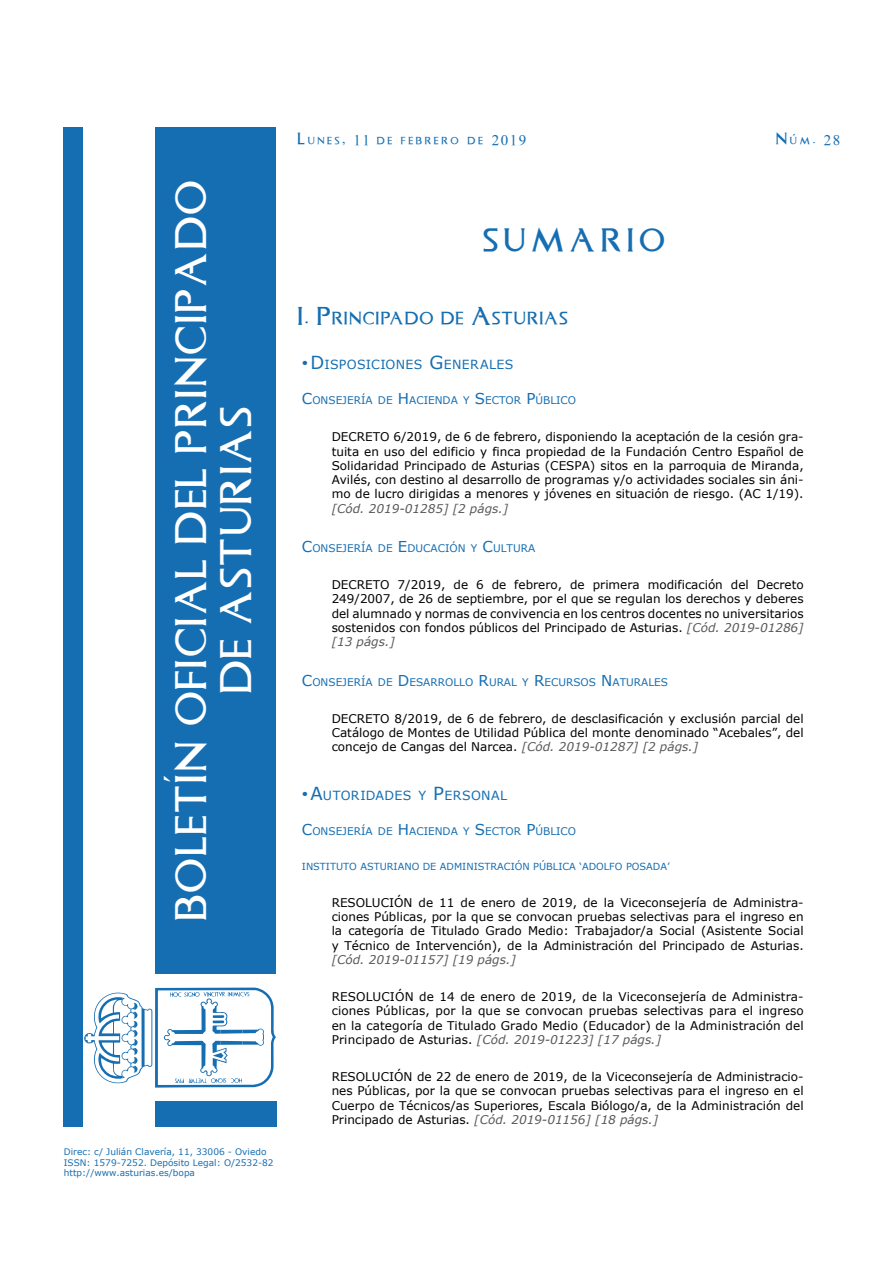
<style>
.page{position:relative;width:893px;height:1263px;background:#fff}
.page>*{position:absolute;margin:0;border:0;box-sizing:border-box;transform-origin:0 0}
.t1{font:36px/45px "Asturica";letter-spacing:.05em;color:#fff;text-align:center}
.SUMARIO{font:27px "Asturica";letter-spacing:.2em;color:#156eb2}
.SUM_Secc{font:14.7px "Asturica";letter-spacing:.075em;color:#156eb2}
.FECHA_Cabecera{font:13.5px "Asturica";letter-spacing:.2em;color:#156eb2}
.SUM_SubSecc{font:12.6px "Verdana";letter-spacing:.025em;color:#156eb2}
.SUM_Anuncio{font:12px/14.2px "Verdana";color:#000;text-align:justify}
.SUM_Organismo{font:10.5px "Verdana";color:#156eb2}
.SUM_SubOrganismo{font:9.75px "Verdana";color:#156eb2}
.PIE{font:9px "Verdana";color:#156eb2}
.s1{font-size:15px}
.s2{font-size:21px}
.s3{font-family:"Asturica";font-size:18px}
.s4{font-size:18px}
.s5{font-style:italic;color:#58585a}
</style>
<div class="page">
<div style="left:155px;top:1101px;width:121px;height:26px;background:#156eb2"></div>
<div style="left:156px;top:128px;width:120px;height:846px;background:#156eb2"></div>
<div style="left:64px;top:128px;width:19px;height:999px;background:#156eb2"></div>
<svg style="left:84px;top:987px;width:192px;height:100px"></svg>
<p class="t1" style="left:165px;top:921px;width:742px;rotate:-90deg">BOLETÍN OFICIAL DEL PRINCIPADO<br>DE ASTURIAS</p>
<p class="PIE" style="left:64px;top:1146px;width:204px">Direc: c/ Julián Clavería, 11, 33006 - Oviedo</p>
<p class="PIE" style="left:64px;top:1157px;width:211px">ISSN: 1579-7252. Depósito Legal: O/2532-82</p>
<p class="PIE" style="left:64px;top:1167px;width:133px">http://www.asturias.es/bopa</p>
<p class="FECHA_Cabecera" style="left:298px;top:129px;width:230px">Lunes, <span class="s1">11</span> de febrero de <span class="s1">2019</span></p>
<p class="FECHA_Cabecera" style="left:776px;top:129px;width:66px">Núm. <span class="s1">28</span></p>
<p class="SUMARIO" style="left:483px;top:219px;width:184px">SUMARIO</p>
<p class="SUM_Secc" style="left:298px;top:307px;width:272px"><span class="s2">I. P</span>RINCIPADO DE <span class="s2">A</span>STURIAS</p>
<p class="SUM_SubSecc" style="left:302px;top:356px;width:213px"><span class="s3">•</span><span class="s4">D</span>ISPOSICIONES <span class="s4">G</span>ENERALES</p>
<p class="SUM_Organismo" style="left:302px;top:393px;width:276px"><span class="s1">C</span>ONSEJERÍA DE <span class="s1">H</span>ACIENDA Y <span class="s1">S</span>ECTOR <span class="s1">P</span>ÚBLICO</p>
<p class="SUM_Anuncio" style="left:332px;top:429px;width:473px">Decreto 6/2019, de 6 de febrero, disponiendo la aceptación de la cesión gra&shy;tuita en uso del edificio y finca propiedad de la Fundación Centro Español de Solidaridad Principado de Asturias (CESPA) sitos en la parroquia de Miranda, Avilés, con destino al desarrollo de programas y/o actividades sociales sin áni&shy;mo de lucro dirigidas a menores y jóvenes en situación de riesgo. (AC 1/19). <span class="s5">[Cód. 2019‑01285] [2 págs.]</span></p>
<p class="SUM_Organismo" style="left:302px;top:541px;width:235px"><span class="s1">C</span>ONSEJERÍA DE <span class="s1">E</span>DUCACIÓN Y <span class="s1">C</span>ULTURA</p>
<p class="SUM_Anuncio" style="left:332px;top:577px;width:473px">Decreto 7/2019, de 6 de febrero, de primera modificación del Decreto 249/2007, de 26 de septiembre, por el que se regulan los derechos y deberes del alumnado y normas de convivencia en los centros docentes no universitarios sostenidos con fondos públicos del Principado de Asturias. <span class="s5">[Cód. 2019‑01286] [13 págs.]</span></p>
<p class="SUM_Organismo" style="left:302px;top:675px;width:368px"><span class="s1">C</span>ONSEJERÍA D E <span class="s1">D</span>ESARROLLO <span class="s1">R</span>URAL Y <span class="s1">R</span>ECURSOS <span class="s1">N</span> ATURALES</p>
<p class="SUM_Anuncio" style="left:332px;top:711px;width:473px">Decreto 8/2019, de 6 de febrero, de desclasificación y exclusión parcial del Catálogo de Montes de Utilidad Pública del monte denominado “Acebales”, del concejo de Cangas del Narcea. <span class="s5">[Cód. 2019‑01287] [2 págs.]</span></p>
<p class="SUM_SubSecc" style="left:302px;top:788px;width:207px"><span class="s3">•</span><span class="s4">A</span>UTORIDADES Y <span class="s4">P</span>ERSONAL</p>
<p class="SUM_Organismo" style="left:302px;top:825px;width:276px"><span class="s1">C</span>ONSEJERÍA DE <span class="s1">H</span>ACIENDA Y <span class="s1">S</span>ECTOR <span class="s1">P</span>ÚBLICO</p>
<p class="SUM_SubOrganismo" style="left:302px;top:860px;width:99px">Instituto Astu riano</p>
<p class="SUM_SubOrganismo" style="left:423px;top:860px;width:31px">de Adminis</p>
<p class="SUM_SubOrganismo" style="left:484px;top:860px;width:75px">tración Pública</p>
<p class="SUM_SubOrganismo" style="left:579px;top:860px;width:17px">‘Adolfo</p>
<p class="SUM_SubOrganismo" style="left:626px;top:860px;width:14px">Posada</p>
<p class="SUM_SubOrganismo" style="left:667px;top:860px;width:4px">’</p>
<p class="SUM_Anuncio" style="left:332px;top:895px;width:25px">Resoluci</p>
<p class="SUM_Anuncio" style="left:332px;top:895px;width:473px;text-indent:62px">ón de 11 de enero de 2019, de la Viceconsejería de Administra&shy;ciones Públicas, por la que se convocan pruebas selectivas para el ingreso en la categoría de Titulado Grado Medio: Trabajador/a Social (Asistente Social y Técnico de Intervención), de la Administración del Principado de Asturias. <span class="s5">[Cód. 2019‑01157] [19 págs.]</span></p>
<p class="SUM_Anuncio" style="left:332px;top:989px;width:25px">Resoluci</p>
<p class="SUM_Anuncio" style="left:332px;top:989px;width:473px;text-indent:63px">ón de 14 de enero de 2019, de la Viceconsejería de Administra&shy;ciones Públicas, por la que se convocan pruebas selectivas para el ingreso en la categoría de Titulado Grado Medio (Educador) de la Administración del Principado de Asturias. <span class="s5">[Cód. 2019‑01223] [17 págs.]</span></p>
<p class="SUM_Anuncio" style="left:332px;top:1069px;width:25px">Resoluci</p>
<p class="SUM_Anuncio" style="left:332px;top:1069px;width:473px;text-indent:62px">ón de 22 de enero de 2019, de la Viceconsejería de Administracio&shy;nes Públicas, por la que se convocan pruebas selectivas para el ingreso en el Cuerpo de Técnicos/as Superiores, Escala Biólogo/a, de la Administración del Principado de Asturias. <span class="s5">[Cód. 2019‑01156] [18 págs.]</span></p>
</div>
